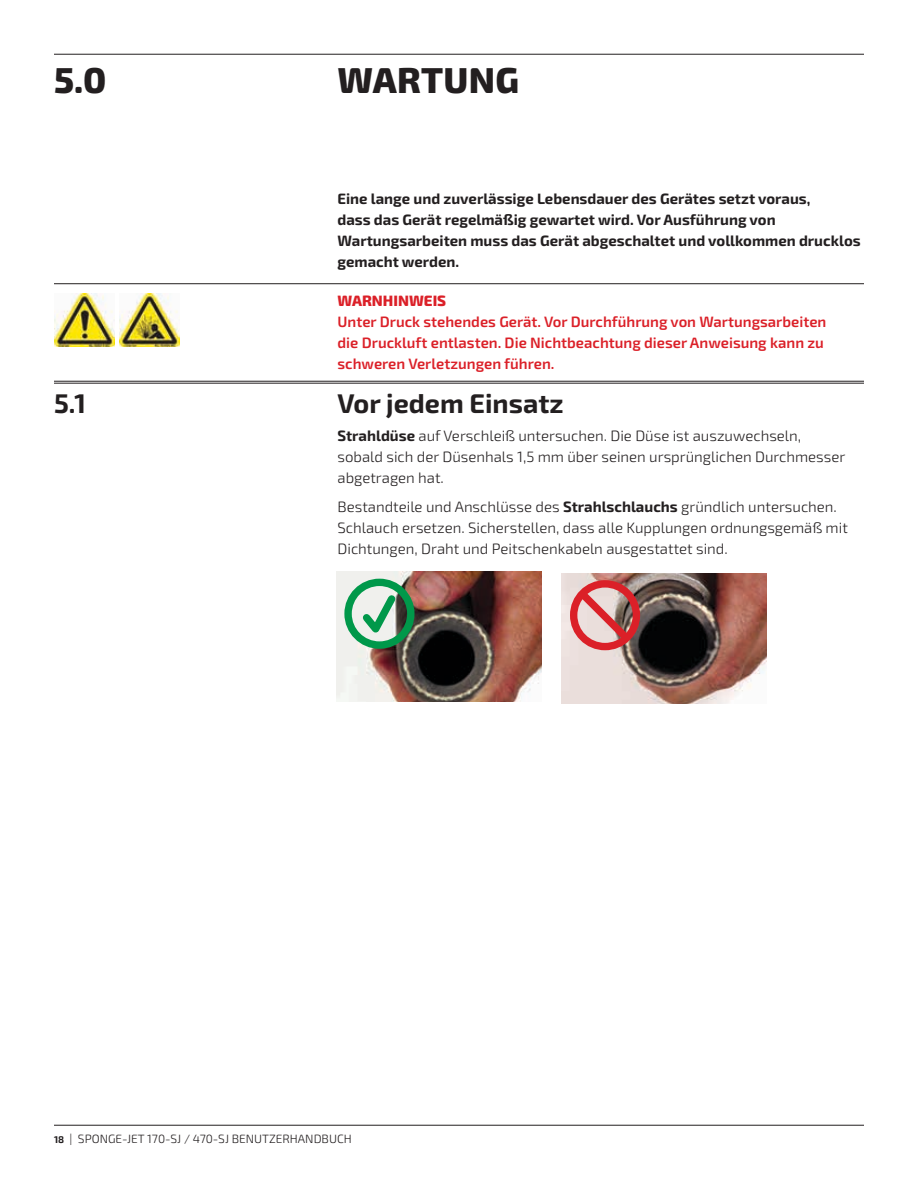
<style>
.page{position:relative;width:918px;height:1188px;background:#fff}
.page>*{position:absolute;margin:0;border:0;box-sizing:border-box;transform-origin:0 0}
.t1{font:800 36px "Exo 2.0";letter-spacing:.01em;color:#231f20}
.t2{font:700 27px "Exo 2.0";color:#231f20}
.t3{font:300 15px/21px "Exo 2.0";color:#231f20}
.t4{font:700 15px/21px "Exo 2.0";color:#231f20}
.t5{font:600 15px/21px "Exo 2.0";color:#db2028}
.t6{font:800 15px "Exo 2.0";color:#db2028}
.t7{font:300 12px "Exo 2.0";color:#231f20}
.s1{font-weight:700}
.s2{font-weight:700;font-size:9.75px}
</style>
<div class="page">
<hr style="left:54px;top:1125px;width:810px;height:1px;background:#231f20">
<hr style="left:54px;top:54px;width:810px;height:1px;background:#231f20">
<hr style="left:54px;top:283px;width:810px;height:1px;background:#231f20">
<hr style="left:54px;top:383px;width:810px;height:1px;background:#231f20">
<hr style="left:54px;top:381px;width:810px;height:1px;background:#231f20">
<img style="left:561px;top:573px;width:205px;height:131px">
<div style="left:570px;top:580px;width:70px;height:70px;border:7px solid #db2028;border-radius:50%"></div>
<svg style="left:571px;top:583px;width:66px;height:65px;background:#d07f7f"></svg>
<img style="left:336px;top:572px;width:205px;height:130px">
<div style="left:344px;top:579px;width:71px;height:70px;border:7px solid #00984a;border-radius:50%"></div>
<svg style="left:356px;top:589px;width:46px;height:53px;background:#9ec7af"></svg>
<img style="left:119px;top:294px;width:61px;height:52px">
<img style="left:54px;top:294px;width:60px;height:52px">
<h1 class="t1" style="left:54px;top:59px;width:54px">5.0</h1>
<h1 class="t1" style="left:338px;top:59px;width:183px">WARTUNG</h1>
<p class="t4" style="left:338px;top:189px;width:525px">Eine lange und zuverlässige Lebensdauer des Gerätes setzt voraus,<br>dass das Gerät regelmäßig gewartet wird. Vor Ausführung von Wartungsarbeiten muss das Gerät abgeschaltet und vollkommen drucklos gemacht werden.</p>
<p class="t6" style="left:338px;top:292px;width:110px">WARNHINWEIS</p>
<p class="t5" style="left:338px;top:312px;width:490px">Unter Druck stehendes Gerät. Vor Durchführung von Wartungsarbeiten die Druckluft entlasten. Die Nichtbeachtung dieser Anweisung kann zu schweren Verletzungen führen.</p>
<h2 class="t2" style="left:54px;top:387px;width:33px">5.1</h2>
<h2 class="t2" style="left:338px;top:387px;width:228px">Vor jedem Einsatz</h2>
<p class="t3" style="left:338px;top:426px;width:509px"><span class="s1">Strahldüse</span> auf Verschleiß untersuchen. Die Düse ist auszuwechseln, sobald sich der Düsenhals 1,5 mm über seinen ursprünglichen Durchmesser abgetragen hat.</p>
<p class="t3" style="left:338px;top:497px;width:512px">Bestandteile und Anschlüsse des <span class="s1">Strahlschlauchs</span> gründlich untersuchen.<br>Schlauch ersetzen. Sicherstellen, dass alle Kupplungen ordnungsgemäß mit<br>Dichtungen, Draht und Peitschenkabeln ausgestattet sind.</p>
<p class="t7" style="left:54px;top:1132px;width:299px"><span class="s2">18</span> | SPONGE-JET 170-SJ / 470-SJ BENUTZERHANDBUCH</p>
</div>
